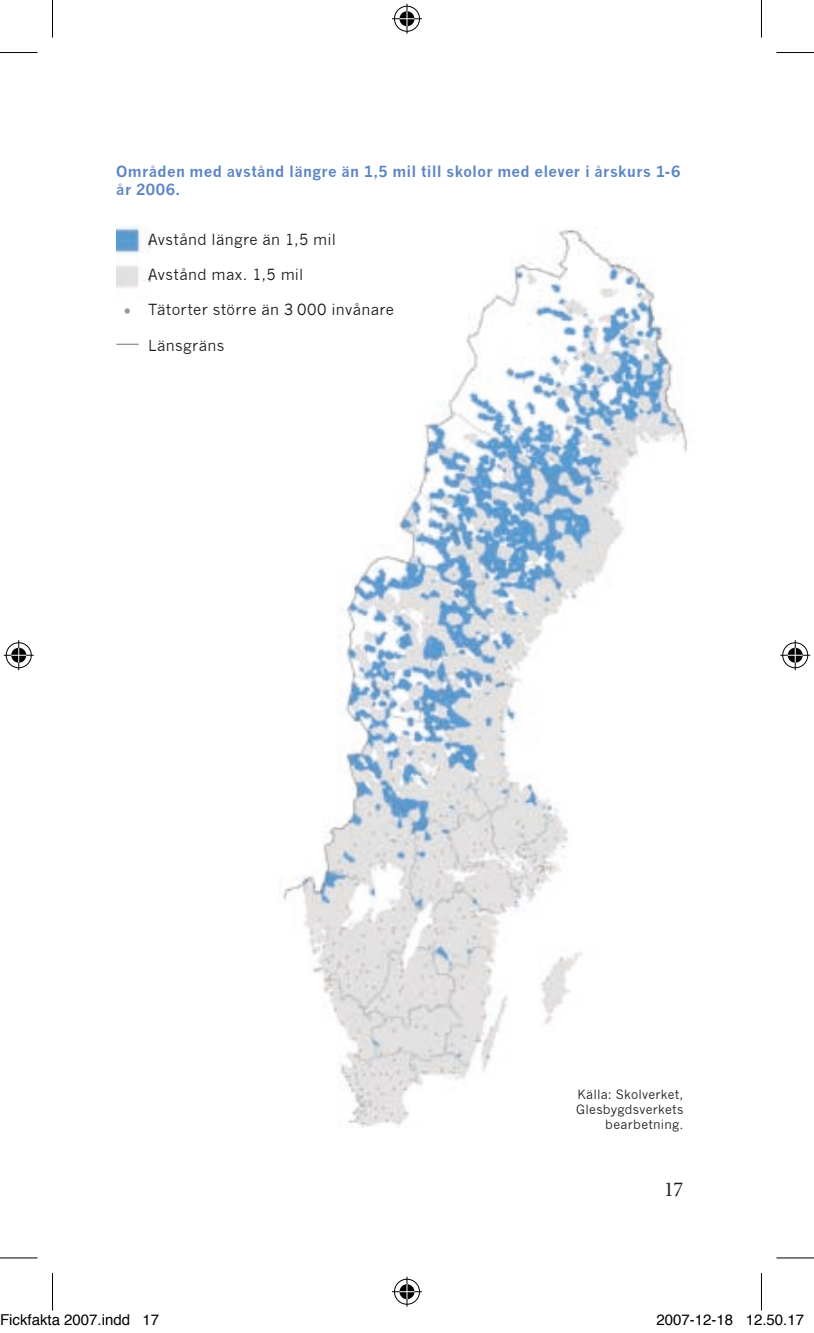
<style>
.page{position:relative;width:814px;height:1333px;background:#fff}
.page>*{position:absolute;margin:0;border:0;box-sizing:border-box;transform-origin:0 0}
.t1{font:21.25px "Minion";color:#1b1c20}
.t2{font:15px "News Gothic";letter-spacing:.025em;color:#1b1c20}
.t3{font:700 15px/17.5px "News Gothic";letter-spacing:.02em;color:#5d85c3}
.t4{font:15px "Helvetica";color:#000}
.t5{font:12.5px/15px "News Gothic";letter-spacing:.02em;color:#1b1c20;text-align:right}
</style>
<div class="page">
<img style="left:283px;top:228px;width:405px;height:899px">
<img style="left:116px;top:225px;width:34px;height:63px">
<svg style="left:125px;top:308px;width:5px;height:6px"></svg>
<hr style="left:116px;top:343px;width:23px;height:2px;background:#98989c">
<hr style="left:0;top:52px;width:38px;height:1px;background:#000">
<hr style="left:776px;top:52px;width:38px;height:1px;background:#000">
<hr style="left:0;top:1257px;width:38px;height:1px;background:#000">
<hr style="left:776px;top:1257px;width:38px;height:1px;background:#000">
<hr style="left:52px;top:0;width:1px;height:38px;background:#000">
<hr style="left:52px;top:1272px;width:1px;height:38px;background:#000">
<hr style="left:761px;top:0;width:1px;height:38px;background:#000">
<hr style="left:761px;top:1272px;width:1px;height:38px;background:#000">
<div style="left:393px;top:5px;width:28px;height:28px;border:3px solid #fff;border-radius:50%"></div>
<hr style="left:392px;top:17px;width:30px;height:3px;background:#fff">
<hr style="left:405px;top:4px;width:3px;height:30px;background:#fff">
<div style="left:398px;top:10px;width:18px;height:18px;border:3px solid #fff;border-radius:50%"></div>
<div style="left:394px;top:6px;width:26px;height:26px;border:1px solid #000;border-radius:50%"></div>
<hr style="left:392px;top:18px;width:30px;height:1px;background:#000">
<hr style="left:406px;top:4px;width:1px;height:30px;background:#000">
<svg style="left:399px;top:11px;width:15px;height:15px"></svg>
<div style="left:393px;top:1277px;width:28px;height:28px;border:3px solid #fff;border-radius:50%"></div>
<svg style="left:392px;top:1289px;width:30px;height:4px"></svg>
<hr style="left:405px;top:1276px;width:3px;height:30px;background:#fff">
<div style="left:398px;top:1282px;width:18px;height:18px;border:3px solid #fff;border-radius:50%"></div>
<div style="left:394px;top:1278px;width:26px;height:26px;border:1px solid #000;border-radius:50%"></div>
<hr style="left:392px;top:1291px;width:30px;height:1px;background:#000">
<hr style="left:406px;top:1276px;width:1px;height:30px;background:#000">
<svg style="left:399px;top:1283px;width:15px;height:15px"></svg>
<div style="left:5px;top:641px;width:28px;height:28px;border:3px solid #fff;border-radius:50%"></div>
<hr style="left:4px;top:653px;width:30px;height:3px;background:#fff">
<hr style="left:17px;top:640px;width:3px;height:30px;background:#fff">
<div style="left:10px;top:646px;width:18px;height:18px;border:3px solid #fff;border-radius:50%"></div>
<div style="left:6px;top:642px;width:26px;height:26px;border:1px solid #000;border-radius:50%"></div>
<hr style="left:4px;top:654px;width:30px;height:1px;background:#000">
<hr style="left:18px;top:640px;width:1px;height:30px;background:#000">
<svg style="left:11px;top:647px;width:15px;height:15px"></svg>
<div style="left:781px;top:641px;width:28px;height:28px;border:3px solid #fff;border-radius:50%"></div>
<hr style="left:780px;top:653px;width:30px;height:3px;background:#fff">
<hr style="left:793px;top:640px;width:3px;height:30px;background:#fff">
<div style="left:786px;top:646px;width:18px;height:18px;border:3px solid #fff;border-radius:50%"></div>
<div style="left:782px;top:642px;width:26px;height:26px;border:1px solid #000;border-radius:50%"></div>
<hr style="left:780px;top:654px;width:30px;height:1px;background:#000">
<hr style="left:794px;top:640px;width:1px;height:30px;background:#000">
<svg style="left:787px;top:647px;width:15px;height:15px"></svg>
<p class="t3" style="left:116px;top:163px;width:565px">Områden med avstånd längre än 1,5 mil till skolor med elever i årskurs 1-6 år 2006.</p>
<p class="t2" style="left:148px;top:230px;width:189px">Avstånd längre än 1,5 mil</p>
<p class="t2" style="left:148px;top:266px;width:157px">Avstånd max. 1,5 mil</p>
<p class="t2" style="left:148px;top:301px;width:247px">Tätorter större än 3 000 invånare</p>
<p class="t2" style="left:148px;top:336px;width:78px">Länsgräns</p>
<p class="t5" style="left:576px;top:1087px;width:109px">Källa: Skolverket,<br>Glesbygdsverkets bearbetning.</p>
<h1 class="t1" style="left:664px;top:1178px;width:21px">17</h1>
<p class="t4" style="left:0;top:1307px;width:161px">Fickfakta 2007.indd 17</p>
<p class="t4" style="left:656px;top:1307px;width:149px">2007-12-18 12.50.17</p>
</div>
